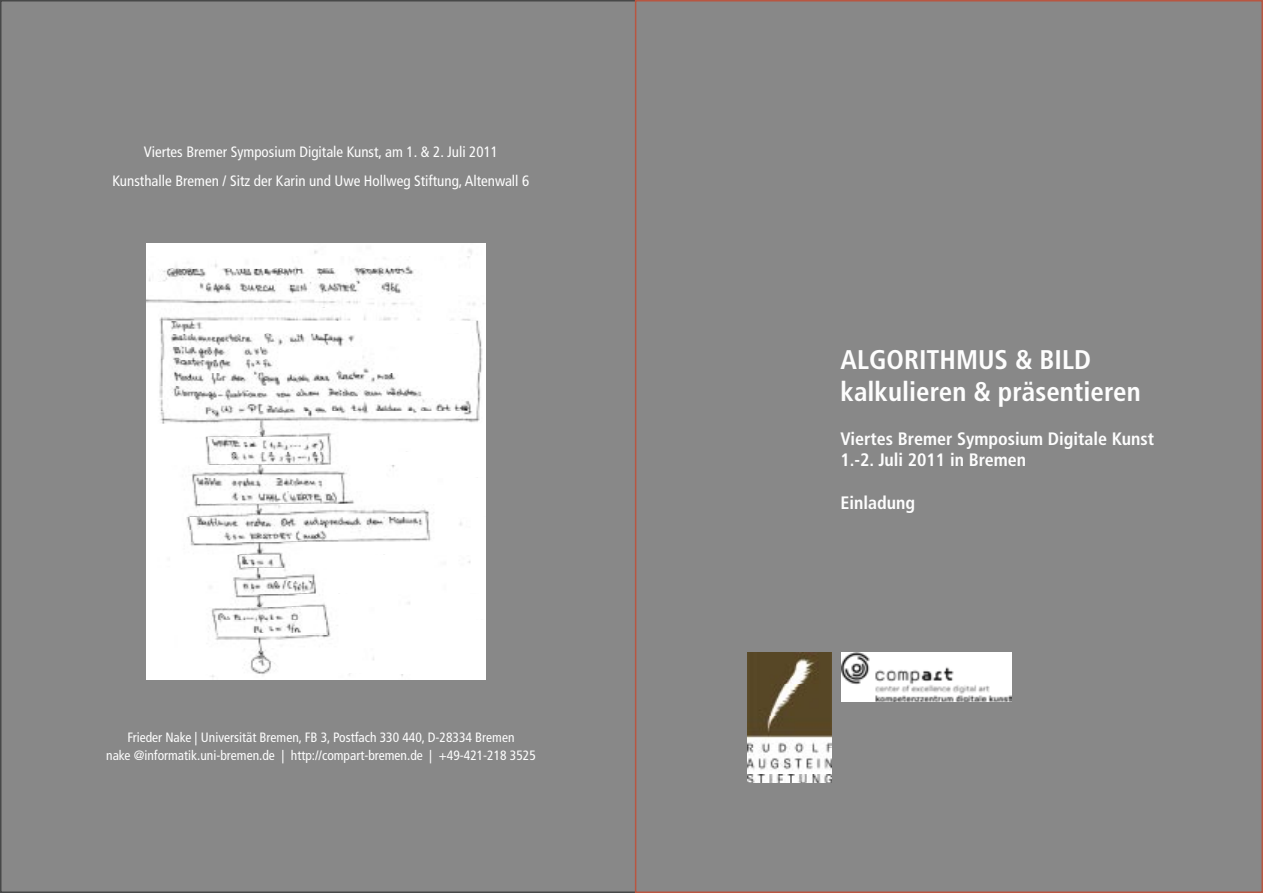
<style>
.page{position:relative;width:1263px;height:893px;background:#fff}
.page>*{position:absolute;margin:0;border:0;box-sizing:border-box;transform-origin:0 0}
.t1{font:700 condensed 27px/32.4px "Frutiger";color:#fdfdfd}
.t2{font:700 condensed 18px/21.6px "Frutiger";color:#fdfdfd}
.t3{font:condensed 15px/28.8px "Frutiger";color:#fdfdfd;text-align:center}
.t4{font:condensed 13.5px/18px "Frutiger";color:#fdfdfd;text-align:center}
</style>
<div class="page">
<div style="left:0;top:0;width:635px;height:893px;background:#888"></div>
<div style="left:635px;top:0;width:628px;height:893px;background:#888"></div>
<img style="left:147px;top:243px;width:339px;height:437px">
<img style="left:747px;top:652px;width:84px;height:130px">
<img style="left:842px;top:652px;width:169px;height:49px">
<p class="t3" style="left:113px;top:137px;width:418px">Viertes Bremer Symposium Digitale Kunst, am 1. &amp; 2. Juli 2011<br>Kunsthalle Bremen / Sitz der Karin und Uwe Hollweg Stiftung, Altenwall 6</p>
<p class="t4" style="left:106px;top:728px;width:431px">Frieder Nake | Universität Bremen, FB 3, Postfach 330 440, D-28334 Bremen<br>nake @informatik.uni-bremen.de | http://compart-bremen.de | +49-421-218 3525</p>
<h1 class="t1" style="left:840px;top:343px;width:302px">ALGORITHMUS &amp; BILD kalkulieren &amp; präsentieren</h1>
<h2 class="t2" style="left:840px;top:428px;width:315px">Viertes Bremer Symposium Digitale Kunst<br>1.-2. Juli 2011 in Bremen</h2>
<h2 class="t2" style="left:840px;top:492px;width:76px">Einladung</h2>
</div>
